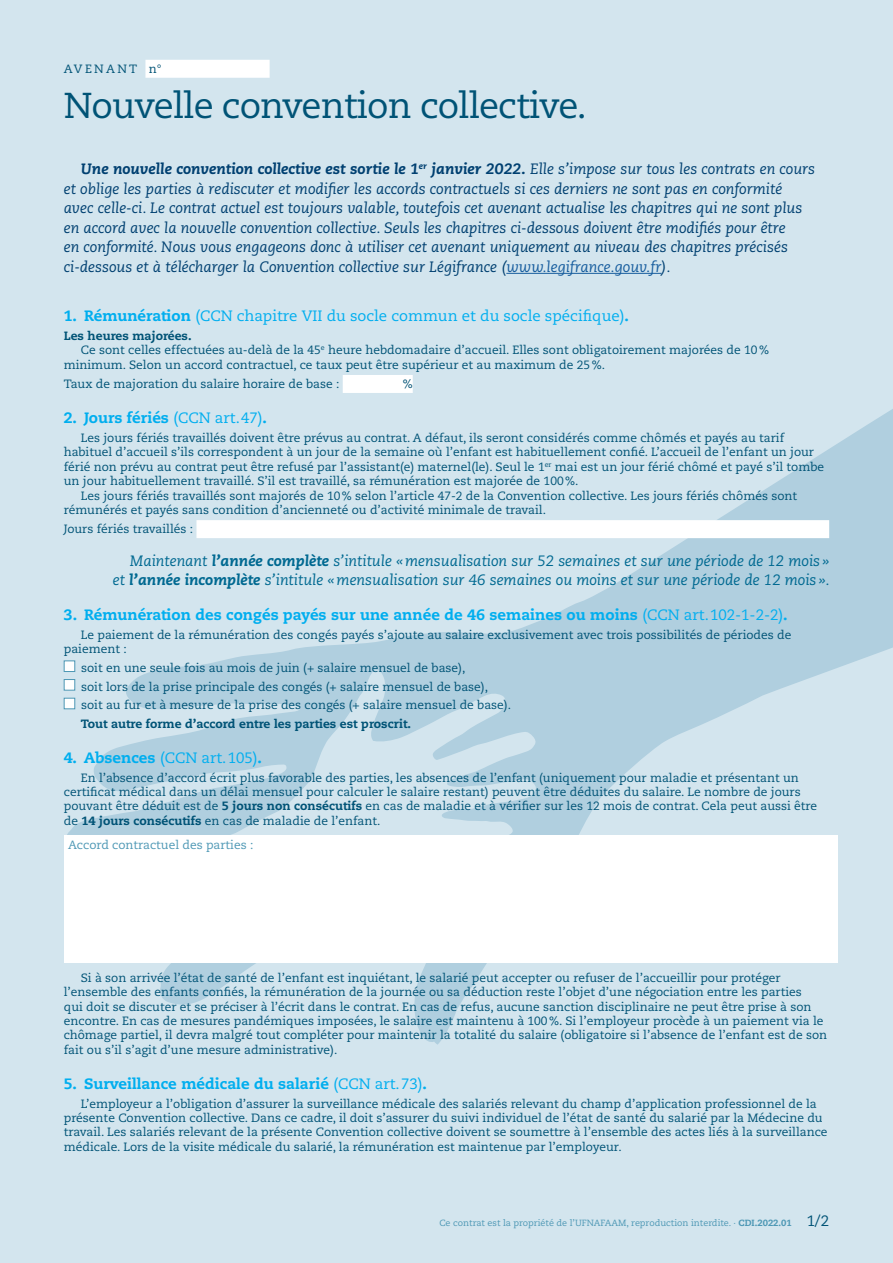
<style>
.page{position:relative;width:893px;height:1263px;background:#d3e5ee}
.page>*{position:absolute;margin:0;border:0;box-sizing:border-box;transform-origin:0 0}
.t1{font:36px "Caecilia LT Std";letter-spacing:-.025em;color:#005376}
.t2{font:italic 15px/19.5px "Caecilia LT Std";color:#004071}
.t3{font:italic 15px/19.5px "Caecilia LT Std";color:#006991;text-align:right}
.t4{font:800 15px "Caecilia LT Std";color:#00aeef}
.t5{font:15px "Caecilia LT Std";color:#00aeef}
.t6{font:12px/14.4px "Caecilia LT Std";color:#005376}
.t7{font:800 12px "Caecilia LT Std";color:#005376}
.t8{font:12px "Caecilia LT Std";color:#4e98b5}
.t9{font:12px "Caecilia LT Std";letter-spacing:.2em;color:#005376}
.t10{font:9px "Caecilia LT Std";color:#4e98b5}
.s1{font-weight:800}
.s2{color:#175d9e}
.s3{font-weight:400}
.s4{font-size:15px;color:#005376}
</style>
<div class="page">
<svg style="left:63px;top:409px;width:830px;height:636px"></svg>
<div style="left:145px;top:60px;width:125px;height:18px;background:#fff"></div>
<hr style="left:506px;top:273px;width:155px;height:1px;background:#175d9e">
<div style="left:343px;top:375px;width:70px;height:18px;background:#fff"></div>
<div style="left:196px;top:520px;width:633px;height:18px;background:#fff"></div>
<div style="left:64px;top:660px;width:11px;height:12px;background:#fff;border:1px solid #4e98b5"></div>
<div style="left:64px;top:679px;width:11px;height:11px;background:#fff;border:1px solid #4e98b5"></div>
<div style="left:64px;top:698px;width:11px;height:11px;background:#fff;border:1px solid #4e98b5"></div>
<div style="left:64px;top:836px;width:774px;height:127px;background:#fff"></div>
<p class="t9" style="left:64px;top:62px;width:99px">AVENANT n°</p>
<h1 class="t1" style="left:64px;top:84px;width:525px">Nouvelle convention collective.</h1>
<p class="t2" style="left:64px;top:160px;width:753px;text-indent:17px"><span class="s1">Une nouvelle convention collective est sortie le 1</span><sup>er</sup> <span class="s1">janvier 2022.</span> Elle s’impose sur tous les contrats en cours et oblige les parties à rediscuter et modifier les accords contractuels si ces derniers ne sont pas en conformité avec celle-ci. Le contrat actuel est toujours valable, toutefois cet avenant actualise les chapitres qui ne sont plus en accord avec la nouvelle convention collective. Seuls les chapitres ci-dessous doivent être modifiés pour être<br>en conformité. Nous vous engageons donc à utiliser cet avenant uniquement au niveau des chapitres précisés ci‑dessous et à télécharger la Convention collective sur Légifrance (<span class="s2">www.legifrance.gouv.fr</span>).</p>
<p class="t5" style="left:64px;top:307px;width:567px"><span class="s1">1. Rémunération</span> (CCN chapitre VII du socle commun et du socle spécifique)<span class="s1">.</span></p>
<p class="t7" style="left:64px;top:328px;width:129px">Les heures majorées.</p>
<p class="t6" style="left:81px;top:343px;width:690px">Ce sont celles effectuées au-delà de la 45<sup>e</sup> heure hebdomadaire d’accueil. Elles sont obligatoirement majorées de 10%</p>
<p class="t6" style="left:64px;top:358px;width:543px">minimum. Selon un accord contractuel, ce taux peut être supérieur et au maximum de 25%.</p>
<p class="t6" style="left:64px;top:377px;width:277px">Taux de majoration du salaire horaire de base :</p>
<p class="t6" style="left:403px;top:377px;width:11px">%</p>
<p class="t4" style="left:64px;top:409px;width:205px">2. Jours fériés <span class="s3">(CCN art.47)</span>.</p>
<p class="t6" style="left:81px;top:431px;width:705px">Les jours fériés travaillés doivent être prévus au contrat. A défaut, ils seront considérés comme chômés et payés au tarif</p>
<p class="t6" style="left:64px;top:445px;width:752px">habituel d’accueil s’ils correspondent à un jour de la semaine où l’enfant est habituellement confié. L’accueil de l’enfant un jour</p>
<p class="t6" style="left:64px;top:459px;width:762px">férié non prévu au contrat peut être refusé par l’assistant(e) maternel(le). Seul le 1<sup>er</sup> mai est un jour férié chômé et payé s’il tombe</p>
<p class="t6" style="left:64px;top:474px;width:516px">un jour habituellement travaillé. S’il est travaillé, sa rémunération est majorée de 100%.</p>
<p class="t6" style="left:81px;top:488px;width:718px">Les jours fériés travaillés sont majorés de 10% selon l’article 47-2 de la Convention collective. Les jours fériés chômés sont</p>
<p class="t6" style="left:64px;top:503px;width:484px">rémunérés et payés sans condition d’ancienneté ou d’activité minimale de travail.</p>
<p class="t6" style="left:64px;top:522px;width:131px">Jours fériés travaillés :</p>
<p class="t3" style="left:113px;top:551px;width:718px">Maintenant <span class="s1">l’année complète</span> s’intitule «mensualisation sur 52 semaines et sur une période de 12 mois »<br>et <span class="s1">l’année incomplète</span> s’intitule «mensualisation sur 46 semaines ou moins et sur une période de 12 mois ».</p>
<p class="t4" style="left:64px;top:606px;width:725px">3. Rémunération des congés payés sur une année de 46 semaines ou moins <span class="s3">(CCN art.102-1-2-2)</span>.</p>
<p class="t6" style="left:64px;top:628px;width:729px;text-indent:17px">Le paiement de la rémunération des congés payés s’ajoute au salaire exclusivement avec trois possibilités de périodes de paiement :</p>
<p class="t6" style="left:81px;top:659px;width:431px;line-height:18.6px">soit en une seule fois au mois de juin (+ salaire mensuel de base),<br>soit lors de la prise principale des congés (+ salaire mensuel de base), soit au fur et à mesure de la prise des congés (+ salaire mensuel de base).</p>
<p class="t7" style="left:81px;top:716px;width:332px">Tout autre forme d’accord entre les parties est proscrit.</p>
<p class="t5" style="left:64px;top:749px;width:200px"><span class="s1">4. Absences</span> (CCN art.105)<span class="s1">.</span></p>
<p class="t6" style="left:64px;top:770px;width:755px;text-indent:17px">En l’absence d’accord écrit plus favorable des parties, les absences de l’enfant (uniquement pour maladie et présentant un certificat médical dans un délai mensuel pour calculer le salaire restant) peuvent être déduites du salaire. Le nombre de jours pouvant être déduit est de <span class="s1">5 jours non consécutifs</span> en cas de maladie et à vérifier sur les 12 mois de contrat. Cela peut aussi être de <span class="s1">14 jours consécutifs</span> en cas de maladie de l’enfant.</p>
<p class="t8" style="left:68px;top:838px;width:187px">Accord contractuel des parties :</p>
<p class="t6" style="left:64px;top:971px;width:765px;text-indent:17px">Si à son arrivée l’état de santé de l’enfant est inquiétant, le salarié peut accepter ou refuser de l’accueillir pour protéger l’ensemble des enfants confiés, la rémunération de la journée ou sa déduction reste l’objet d’une négociation entre les parties<br>qui doit se discuter et se préciser à l’écrit dans le contrat. En cas de refus, aucune sanction disciplinaire ne peut être prise à son encontre. En cas de mesures pandémiques imposées, le salaire est maintenu à 100%. Si l’employeur procède à un paiement via le chômage partiel, il devra malgré tout compléter pour maintenir la totalité du salaire (obligatoire si l’absence de l’enfant est de son fait ou s’il s’agit d’une mesure administrative).</p>
<p class="t4" style="left:64px;top:1074px;width:365px">5. Surveillance médicale du salarié <span class="s3">(CCN art.73)</span>.</p>
<p class="t6" style="left:64px;top:1096px;width:765px;text-indent:17px">L’employeur a l’obligation d’assurer la surveillance médicale des salariés relevant du champ d’application professionnel de la présente Convention collective. Dans ce cadre, il doit s’assurer du suivi individuel de l’état de santé du salarié par la Médecine du travail. Les salariés relevant de la présente Convention collective doivent se soumettre à l’ensemble des actes liés à la surveillance médicale. Lors de la visite médicale du salarié, la rémunération est maintenue par l’employeur.</p>
<p class="t10" style="left:439px;top:1218px;width:391px">Ce contrat est la propriété de l’UFNAFAAM, reproduction interdite. · <span class="s1">CDI.2022.01</span> <span class="s4">1/2</span></p>
</div>
